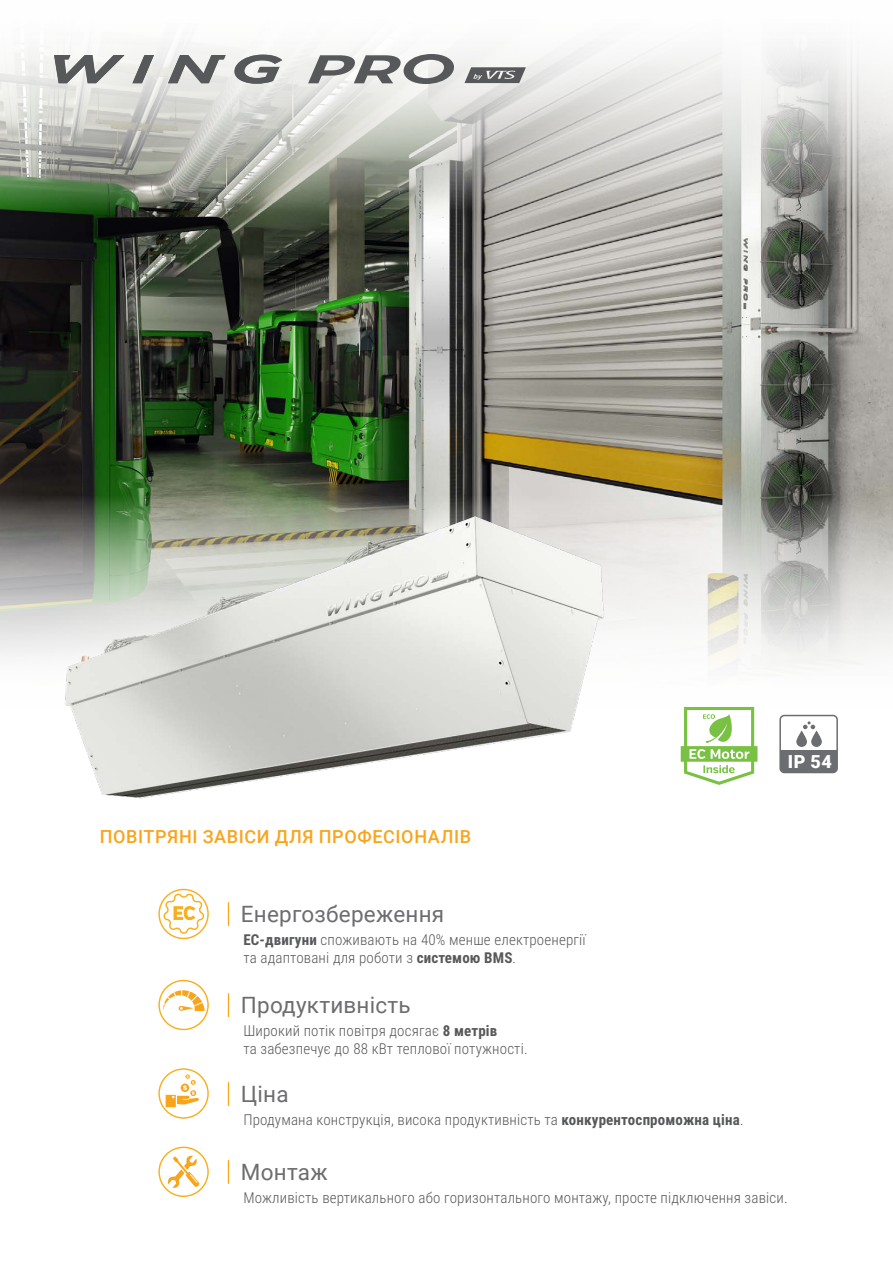
<style>
.page{position:relative;width:893px;height:1263px;background:#fff}
.page>*{position:absolute;margin:0;border:0;box-sizing:border-box;transform-origin:0 0}
.Naglowek_BIG_szary{font:22.5px "Roboto";letter-spacing:.01em;color:#6c6d70}
.Naglowek_SMALL_yello{font:500 18px "Roboto";letter-spacing:.035em;color:#f9a51b}
.t1{font:900 18px "Roboto";color:#fff}
.Tekst_szary{font:300 15px/18px "Roboto Condensed";letter-spacing:.01em;color:#57585a}
.s1{font-weight:700}
</style>
<div class="page">
<img style="left:0;top:42px;width:893px;height:622px">
<img style="left:21px;top:456px;width:630px;height:437px">
<svg style="left:228px;top:902px;width:1px;height:24px"></svg>
<div style="left:158px;top:889px;width:51px;height:50px;border:1px solid #faaf18;border-radius:50%"></div>
<svg style="left:162px;top:893px;width:45px;height:43px"></svg>
<svg style="left:228px;top:993px;width:1px;height:24px"></svg>
<div style="left:158px;top:980px;width:51px;height:50px;border:1px solid #faaf18;border-radius:50%"></div>
<svg style="left:163px;top:990px;width:42px;height:21px"></svg>
<svg style="left:228px;top:1160px;width:1px;height:24px"></svg>
<div style="left:158px;top:1146px;width:51px;height:51px;border:1px solid #faaf18;border-radius:50%"></div>
<svg style="left:168px;top:1155px;width:32px;height:33px"></svg>
<svg style="left:228px;top:1082px;width:1px;height:24px"></svg>
<div style="left:158px;top:1068px;width:51px;height:51px;border:1px solid #faaf18;border-radius:50%"></div>
<svg style="left:166px;top:1074px;width:33px;height:33px"></svg>
<svg style="left:308px;top:54px;width:146px;height:30px"></svg>
<svg style="left:234px;top:55px;width:48px;height:29px"></svg>
<svg style="left:54px;top:55px;width:71px;height:28px"></svg>
<svg style="left:168px;top:55px;width:58px;height:28px"></svg>
<svg style="left:132px;top:55px;width:22px;height:28px"></svg>
<svg style="left:464px;top:67px;width:62px;height:16px"></svg>
<div style="left:780px;top:751px;width:57px;height:21px;background:#6c6d70"></div>
<div style="left:779px;top:715px;width:59px;height:58px;border:2px solid #6c6d70;border-radius:4px"></div>
<svg style="left:796px;top:730px;width:11px;height:17px"></svg>
<svg style="left:811px;top:730px;width:11px;height:17px"></svg>
<svg style="left:803px;top:721px;width:12px;height:8px"></svg>
<svg style="left:681px;top:707px;width:76px;height:78px"></svg>
<p class="Naglowek_SMALL_yello" style="left:100px;top:824px;width:373px">ПОВІТРЯНІ ЗАВІСИ ДЛЯ ПРОФЕСІОНАЛІВ</p>
<p class="Naglowek_BIG_szary" style="left:241px;top:898px;width:205px">Енергозбереження</p>
<p class="Tekst_szary" style="left:243px;top:930px;width:344px"><span class="s1">ЕС-двигуни</span> споживають на 40% менше електроенергії та адаптовані для роботи з <span class="s1">системою BMS</span>.</p>
<p class="Naglowek_BIG_szary" style="left:241px;top:989px;width:171px">Продуктивність</p>
<p class="Tekst_szary" style="left:243px;top:1021px;width:286px">Широкий потік повітря досягає <span class="s1">8 метрів<br></span>та забезпечує до 88 кВт теплової потужності.</p>
<p class="Naglowek_BIG_szary" style="left:241px;top:1078px;width:49px">Ціна</p>
<p class="Tekst_szary" style="left:243px;top:1110px;width:502px">Продумана конструкція, висока продуктивність та <span class="s1">конкурентоспроможна ціна</span>.</p>
<p class="Naglowek_BIG_szary" style="left:241px;top:1156px;width:88px">Монтаж</p>
<p class="t1" style="left:788px;top:749px;width:46px">IP 54</p>
<p class="Tekst_szary" style="left:243px;top:1187px;width:546px">Можливість вертикального або горизонтального монтажу, просте підключення завіси.</p>
</div>
